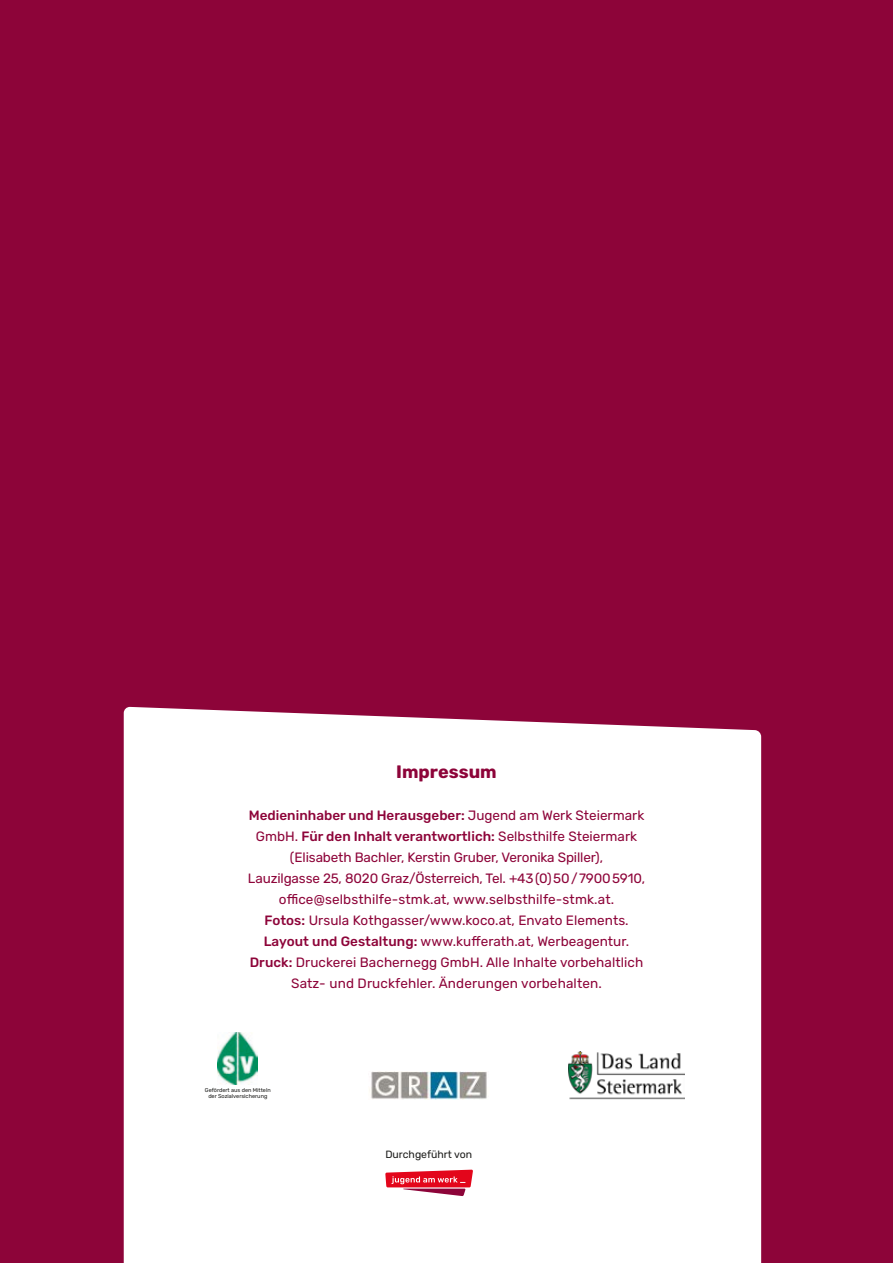
<style>
.page{position:relative;width:893px;height:1263px;background:#8d0439}
.page>*{position:absolute;margin:0;border:0;box-sizing:border-box;transform-origin:0 0}
.t1{font:700 18px "Rubik";color:#8d0439}
.t2{font:13.5px/21px "Rubik";letter-spacing:.005em;color:#8d0439;text-align:center}
.t3{font:10.5px "Rubik";color:#1d1d1b}
.t4{font:5.55px/6.6px "Rubik";color:#1d1d1b;text-align:center}
.s1{font-weight:500}
</style>
<div class="page">
<div style="left:124px;top:707px;width:637px;height:556px;background:#fff"></div>
<img style="left:368px;top:1072px;width:122px;height:27px">
<img style="left:218px;top:1033px;width:40px;height:51px">
<img style="left:569px;top:1051px;width:116px;height:49px">
<svg style="left:385px;top:1170px;width:88px;height:26px;background:#e25b6c"></svg>
<h1 class="t1" style="left:396px;top:762px;width:102px">Impressum</h1>
<p class="t2" style="left:248px;top:805px;width:399px"><span class="s1">Medieninhaber und Herausgeber:</span> Jugend am Werk Steiermark GmbH. <span class="s1">Für den Inhalt verantwortlich:</span> Selbsthilfe Steiermark (Elisabeth Bachler, Kerstin Gruber, Veronika Spiller),<br>Lauzilgasse 25, 8020 Graz/Österreich, Tel. +43(0)50/79005910, -office-@-selbsthilfe-stmk.at, -www.-selbsthilfe--stmk.at.<br><span class="s1">Fotos:</span> Ursula Kothgasser/www.koco.at, Envato Elements.<br><span class="s1">Layout und Gestaltung:</span> www.kufferath.at, -Werbe-agentur.<br><span class="s1">Druck:</span> Druckerei Bachernegg GmbH. Alle Inhalte vorbehaltlich Satz- und Druckfehler. Änderungen vorbehalten.</p>
<p class="t4" style="left:205px;top:1086px;width:67px">Gefördert aus den Mitteln der Sozialversicherung</p>
<p class="t3" style="left:385px;top:1149px;width:88px">Durchgeführt von</p>
</div>
